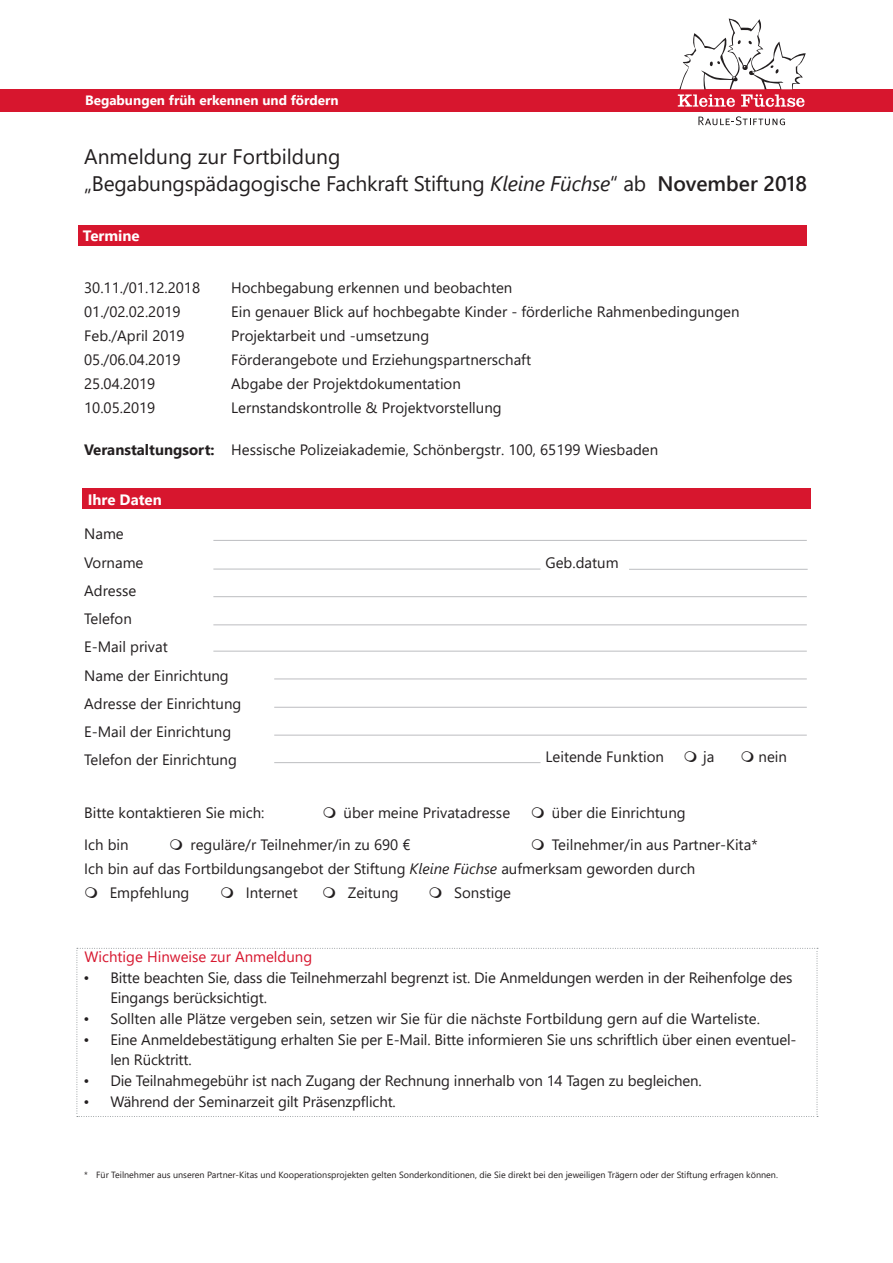
<style>
.page{position:relative;width:893px;height:1263px;background:#fff}
.page>*{position:absolute;margin:0;border:0;box-sizing:border-box;transform-origin:0 0}
.t1{font:21px/27px "Segoe UI";letter-spacing:-.01em;color:#231f20}
.t2{font:15px/28.2px "Segoe UI";color:#231f20}
.t3{font:15px "Segoe UI";color:#d7162e}
.t4{font:700 15px "Segoe UI";color:#fff}
.t5{font:700 13.5px "Segoe UI";color:#fff}
.t6{font:9px "Segoe UI";color:#231f20}
.s1{font-style:italic}
.s2{font-weight:600}
.s3{font-weight:700}
</style>
<div class="page">
<div style="left:0;top:89px;width:893px;height:22px;background:#d7162e"></div>
<div style="left:78px;top:225px;width:728px;height:21px;background:#d7162e"></div>
<svg style="left:678px;top:19px;width:128px;height:88px"></svg>
<svg style="left:698px;top:116px;width:87px;height:9px"></svg>
<div style="left:83px;top:488px;width:728px;height:20px;background:#d7162e"></div>
<hr style="left:213px;top:569px;width:327px;height:1px;background:#bcbdc0">
<hr style="left:629px;top:569px;width:179px;height:1px;background:#bcbdc0">
<hr style="left:213px;top:540px;width:594px;height:1px;background:#bcbdc0">
<hr style="left:213px;top:596px;width:594px;height:1px;background:#bcbdc0">
<hr style="left:213px;top:624px;width:594px;height:1px;background:#bcbdc0">
<hr style="left:213px;top:651px;width:594px;height:1px;background:#bcbdc0">
<hr style="left:274px;top:678px;width:533px;height:1px;background:#bcbdc0">
<hr style="left:274px;top:707px;width:533px;height:1px;background:#bcbdc0">
<hr style="left:274px;top:735px;width:533px;height:1px;background:#bcbdc0">
<hr style="left:274px;top:762px;width:266px;height:1px;background:#bcbdc0">
<svg style="left:77px;top:948px;width:741px;height:169px"></svg>
<p class="t5" style="left:85px;top:87px;width:255px">Begabungen früh erkennen und fördern</p>
<h1 class="t1" style="left:84px;top:141px;width:724px">Anmeldung zur Fortbildung<br>„Begabungspädagogische Fachkraft Stiftung <span class="s1">Kleine Füchse</span>“ ab <span class="s2">November 2018</span></h1>
<p class="t4" style="left:83px;top:222px;width:58px">Termine</p>
<p class="t2" style="left:84px;top:272px;width:117px">30.11./01.12.2018</p>
<p class="t2" style="left:231px;top:272px;width:283px">Hochbegabung erkennen und beobachten</p>
<p class="t2" style="left:84px;top:296px;width:98px">01./02.02.2019</p>
<p class="t2" style="left:231px;top:296px;width:510px">Ein genauer Blick auf hochbegabte Kinder - förderliche Rahmenbedingungen</p>
<p class="t2" style="left:84px;top:320px;width:102px">Feb./April 2019</p>
<p class="t2" style="left:231px;top:320px;width:199px">Projektarbeit und -umsetzung</p>
<p class="t2" style="left:84px;top:344px;width:98px">05./06.04.2019</p>
<p class="t2" style="left:231px;top:344px;width:301px">Förderangebote und Erziehungspartnerschaft</p>
<p class="t2" style="left:84px;top:368px;width:73px">25.04.2019</p>
<p class="t2" style="left:231px;top:368px;width:231px">Abgabe der Projektdokumentation</p>
<p class="t2" style="left:84px;top:392px;width:73px">10.05.2019</p>
<p class="t2" style="left:231px;top:392px;width:272px">Lernstandskontrolle &amp; Projektvorstellung</p>
<p class="t2" style="left:84px;top:434px;width:575px"><span class="s3">Veranstaltungsort:</span> Hessische Polizeiakademie, Schönbergstr. 100, 65199 Wiesbaden</p>
<p class="t4" style="left:88px;top:485px;width:76px">Ihre Daten</p>
<p class="t2" style="left:84px;top:518px;width:159px">Name<br>Vorname<br>Adresse<br>Telefon<br>E-Mail privat<br>Name der Einrichtung<br>Adresse der Einrichtung<br>E-Mail der Einrichtung<br>Telefon der Einrichtung</p>
<p class="t2" style="left:84px;top:797px;width:182px">Bitte kontaktieren Sie mich:</p>
<p class="t2" style="left:344px;top:797px;width:168px">über meine Privatadresse</p>
<p class="t2" style="left:552px;top:797px;width:135px">über die Einrichtung</p>
<p class="t2" style="left:84px;top:829px;width:46px">Ich bin</p>
<p class="t2" style="left:190px;top:829px;width:222px">reguläre/r Teilnehmer/in zu 690 €</p>
<p class="t2" style="left:552px;top:829px;width:207px">Teilnehmer/in aus Partner-Kita*</p>
<p class="t2" style="left:84px;top:853px;width:613px">Ich bin auf das Fortbildungsangebot der Stiftung <span class="s1">Kleine Füchse</span> aufmerksam geworden durch</p>
<p class="t2" style="left:110px;top:877px;width:81px">Empfehlung</p>
<p class="t2" style="left:246px;top:877px;width:54px">Internet</p>
<p class="t2" style="left:348px;top:877px;width:52px">Zeitung</p>
<p class="t2" style="left:454px;top:877px;width:58px">Sonstige</p>
<p class="t2" style="left:545px;top:547px;width:75px">Geb.datum</p>
<p class="t2" style="left:545px;top:742px;width:120px">Leitende Funktion</p>
<p class="t2" style="left:703px;top:742px;width:13px">ja</p>
<p class="t2" style="left:758px;top:742px;width:30px">nein</p>
<p class="t3" style="left:84px;top:943px;width:229px">Wichtige Hinweise zur Anmeldung</p>
<p class="t2" style="left:110px;top:965px;width:684px;line-height:20.7px;text-indent:-27px">• Bitte beachten Sie, dass die Teilnehmerzahl begrenzt ist. Die Anmeldungen werden in der Reihenfolge des<br>Eingangs berücksichtigt.</p>
<p class="t2" style="left:83px;top:1003px;width:678px">• Sollten alle Plätze vergeben sein, setzen wir Sie für die nächste Fortbildung gern auf die Warteliste.</p>
<p class="t2" style="left:110px;top:1027px;width:688px;line-height:20.7px;text-indent:-27px">• Eine Anmeldebestätigung erhalten Sie per E-Mail. Bitte informieren Sie uns schriftlich über einen eventuel&shy;len Rücktritt.</p>
<p class="t2" style="left:83px;top:1065px;width:620px">• Die Teilnahmegebühr ist nach Zugang der Rechnung innerhalb von 14 Tagen zu begleichen.</p>
<p class="t2" style="left:83px;top:1086px;width:314px">• Während der Seminarzeit gilt Präsenzpflicht.</p>
<p class="t6" style="left:84px;top:1166px;width:695px">* Für Teilnehmer aus unseren Partner-Kitas und Kooperationsprojekten gelten Sonderkonditionen, die Sie direkt bei den jeweiligen Trägern oder der Stiftung erfragen können.</p>
</div>
